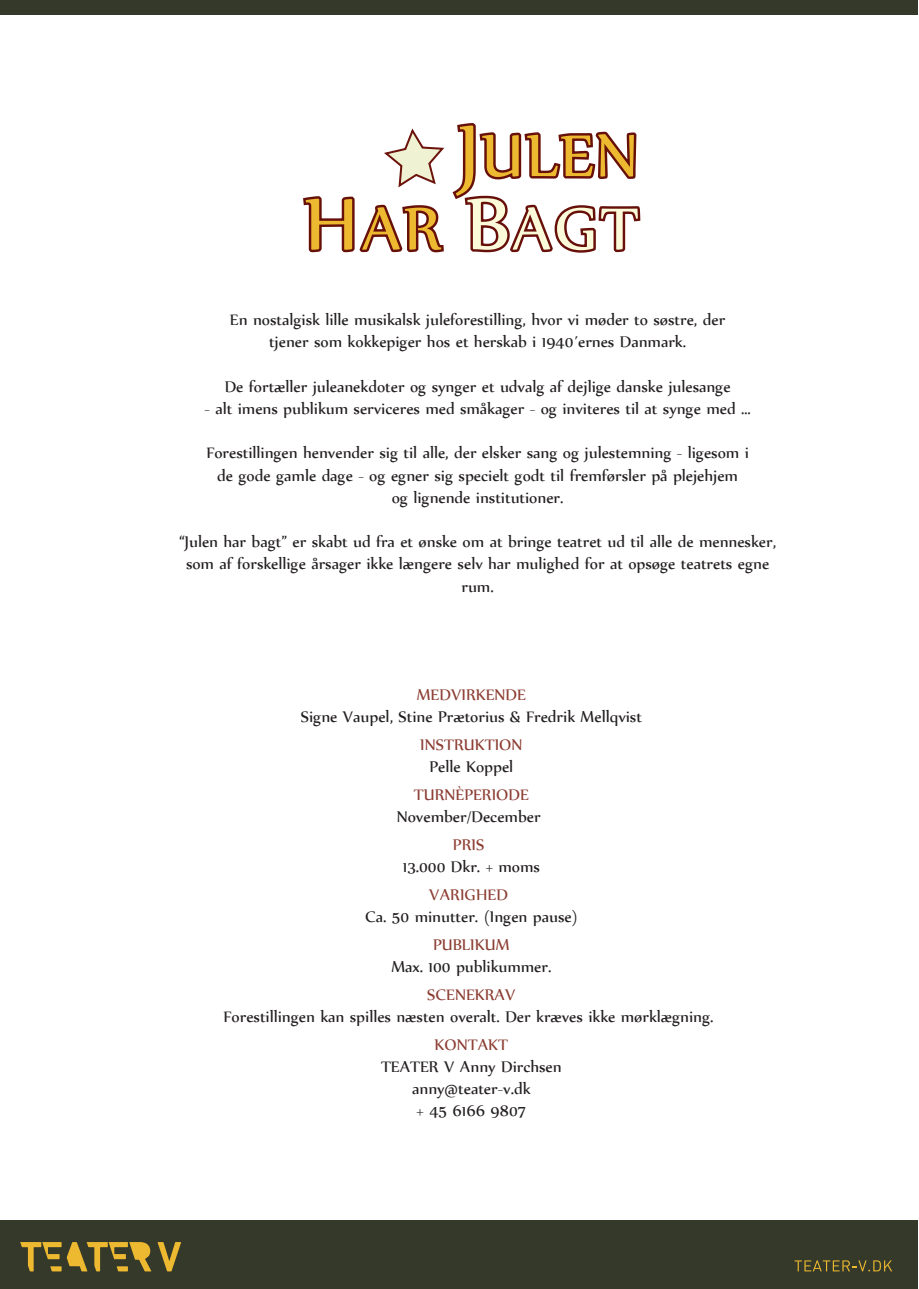
<style>
.page{position:relative;width:919px;height:1289px;background:#fff}
.page>*{position:absolute;margin:0;border:0;box-sizing:border-box;transform-origin:0 0}
.t1{font:71.55px/73.1px "Nyala";letter-spacing:.025em;color:#edb930;text-align:right}
.t2{font:18.45px/22.2px "Nyala";color:#231f20;text-align:center}
.t3{font:18.45px "Nyala";color:#8c3e33}
.s1{font-size:87.6px}
.s2{font-size:87.6px;color:#fbfad9}
.s3{color:#fbfad9}
</style>
<div class="page">
<div style="left:0;top:1220px;width:917px;height:68px;background:#35392a"></div>
<div style="left:0;top:0;width:917px;height:14px;background:#35392a"></div>
<svg style="left:20px;top:1242px;width:131px;height:30px"></svg>
<svg style="left:157px;top:1242px;width:24px;height:29px"></svg>
<svg style="left:303px;top:123px;width:338px;height:130px"></svg>
<svg style="left:794px;top:1260px;width:98px;height:11px"></svg>
<h1 class="t1" style="left:304px;top:121px;width:335px"><span class="s1">J</span>ULEN<br><span class="s1">H</span>AR <span class="s2">B</span><span class="s3">AGT</span></h1>
<p class="t2" style="left:230px;top:309px;width:496px">En nostalgisk lille musikalsk juleforestilling, hvor vi møder to søstre, der tjener som kokkepiger hos et herskab i 1940´ernes Danmark.</p>
<p class="t2" style="left:225px;top:376px;width:507px">De fortæller juleanekdoter og synger et udvalg af dejlige danske julesange</p>
<p class="t2" style="left:204px;top:398px;width:547px">- alt imens publikum serviceres med småkager - og inviteres til at synge med …</p>
<p class="t2" style="left:206px;top:442px;width:544px">Forestillingen henvender sig til alle, der elsker sang og julestemning - ligesom i de gode gamle dage - og egner sig specielt godt til fremførsler på plejehjem<br>og lignende institutioner.</p>
<p class="t2" style="left:179px;top:531px;width:598px">“Julen har bagt” er skabt ud fra et ønske om at bringe teatret ud til alle de mennesker, som af forskellige årsager ikke længere selv har mulighed for at opsøge teatrets egne rum.</p>
<p class="t3" style="left:416px;top:685px;width:111px">MEDVIRKENDE</p>
<p class="t2" style="left:301px;top:706px;width:342px">Signe Vaupel, Stine Prætorius &amp; Fredrik Mellqvist</p>
<p class="t3" style="left:420px;top:735px;width:104px">INSTRUKTION</p>
<p class="t2" style="left:429px;top:756px;width:85px">Pelle Koppel</p>
<p class="t3" style="left:414px;top:785px;width:116px">TURNÈPERIODE</p>
<p class="t2" style="left:396px;top:806px;width:145px">November/December</p>
<p class="t3" style="left:453px;top:835px;width:33px">PRIS</p>
<p class="t2" style="left:403px;top:856px;width:138px">13.000 Dkr. + moms</p>
<p class="t3" style="left:429px;top:885px;width:80px">VARIGHED</p>
<p class="t2" style="left:365px;top:906px;width:214px">Ca. 50 minutter. (Ingen pause)</p>
<p class="t3" style="left:433px;top:935px;width:78px">PUBLIKUM</p>
<p class="t2" style="left:391px;top:956px;width:162px">Max. 100 publikummer.</p>
<p class="t3" style="left:427px;top:985px;width:90px">SCENEKRAV</p>
<p class="t2" style="left:223px;top:1006px;width:491px">Forestillingen kan spilles næsten overalt. Der kræves ikke mørklægning.</p>
<p class="t3" style="left:434px;top:1035px;width:75px">KONTAKT</p>
<p class="t2" style="left:381px;top:1056px;width:182px">TEATER V Anny Dirchsen anny@teater-v.dk<br>+ 45 6166 9807</p>
</div>
